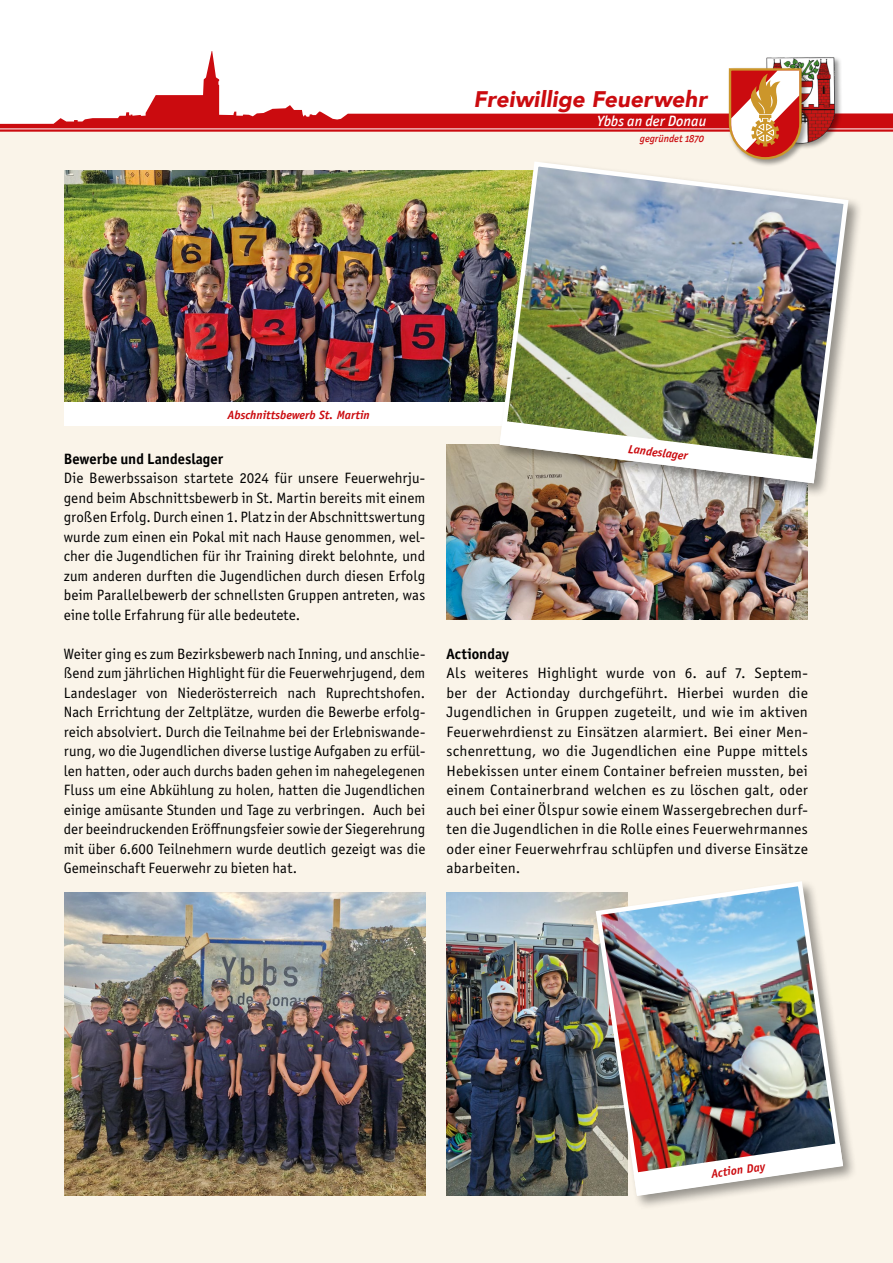
<style>
.page{position:relative;width:893px;height:1263px;background:#fff}
.page>*{position:absolute;margin:0;border:0;box-sizing:border-box;transform-origin:0 0}
.t1{font:italic 900 22.5px "Avenir";letter-spacing:.005em;color:#cb0b0f}
.t2{font:15px/19.5px "Officina Sans ITC Pro";letter-spacing:.015em;color:#000;text-align:justify}
.t3{font:700 15px "Officina Sans ITC Pro";color:#000}
.t4{font:15px "Officina San ITC Medium Italic OS";color:#fff}
.t5{font:italic 700 12px "Officina Sans Std";color:#cb0b0f}
.t6{font:10.5px "Officina San ITC Medium Italic OS";letter-spacing:-.005em;color:#cb0b0f}
</style>
<div class="page">
<div style="left:0;top:131px;width:893px;height:1132px;background:#faf4e9"></div>
<svg style="left:0;top:51px;width:893px;height:77px"></svg>
<hr style="left:0;top:129px;width:893px;height:3px;background:#cb0b0f">
<div style="left:765px;top:56px;width:78px;height:94px;background:#000;opacity:.4"></div>
<img style="left:763px;top:55px;width:75px;height:90px">
<div style="left:727px;top:67px;width:82px;height:100px;background:#000;opacity:.4"></div>
<svg style="left:728px;top:67px;width:75px;height:92px"></svg>
<img style="left:446px;top:444px;width:362px;height:176px">
<img style="left:64px;top:170px;width:433px;height:232px">
<div style="left:64px;top:402px;width:469px;height:24px;background:#fff"></div>
<img style="left:64px;top:893px;width:362px;height:303px">
<img style="left:446px;top:893px;width:147px;height:303px">
<div style="left:593px;top:879px;width:265px;height:331px;background:#000;opacity:.4"></div>
<img style="left:593px;top:879px;width:253px;height:319px">
<img style="left:634px;top:1143px;width:209px;height:53px">
<div style="left:497px;top:159px;width:366px;height:339px;background:#000;opacity:.4"></div>
<img style="left:497px;top:159px;width:354px;height:327px">
<img style="left:500px;top:421px;width:317px;height:62px">
<h1 class="t1" style="left:474px;top:80px;width:235px">Freiwillige Feuerwehr</h1>
<p class="t4" style="left:597px;top:112px;width:111px">Ybbs an der Donau</p>
<p class="t6" style="left:640px;top:132px;width:66px">gegründet 1870</p>
<p class="t5" style="left:228px;top:407px;width:144px">Abschnittsbewerb St. Martin</p>
<p class="t5" style="left:629px;top:441px;width:61px;rotate:7deg">Landeslager</p>
<p class="t3" style="left:64px;top:449px;width:161px">Bewerbe und Landeslager</p>
<p class="t2" style="left:64px;top:468px;width:363px">Die Bewerbssaison startete 2024 für unsere Feuerwehrju&shy;gend beim Abschnittsbewerb in St. Martin bereits mit einem großen Erfolg. Durch einen 1. Platz in der Abschnittswertung wurde zum einen ein Pokal mit nach Hause genommen, wel&shy;cher die Jugendlichen für ihr Training direkt belohnte, und zum anderen durften die Jugendlichen durch diesen Erfolg beim Parallelbewerb der schnellsten Gruppen antreten, was eine tolle Erfahrung für alle bedeutete.</p>
<p class="t2" style="left:64px;top:644px;width:363px">Weiter ging es zum Bezirksbewerb nach Inning, und anschlie&shy;ßend zum jährlichen Highlight für die Feuerwehrjugend, dem Landeslager von Niederösterreich nach Ruprechtshofen.<br>Nach Errichtung der Zeltplätze, wurden die Bewerbe erfolg&shy;reich absolviert. Durch die Teilnahme bei der Erlebniswande&shy;rung, wo die Jugendlichen diverse lustige Aufgaben zu erfül&shy;len hatten, oder auch durchs baden gehen im nahegelegenen Fluss um eine Abkühlung zu holen, hatten die Jugendlichen einige amüsante Stunden und Tage zu verbringen. Auch bei der beeindruckenden Eröffnungsfeier sowie der Siegerehrung mit über 6.600 Teilnehmern wurde deutlich gezeigt was die Gemeinschaft Feuerwehr zu bieten hat.</p>
<p class="t3" style="left:446px;top:644px;width:64px">Actionday</p>
<p class="t2" style="left:446px;top:663px;width:363px">Als weiteres Highlight wurde von 6. auf 7. Septem&shy;ber der Actionday durchgeführt. Hierbei wurden die Jugendlichen in Gruppen zugeteilt, und wie im aktiven Feuerwehrdienst zu Einsätzen alarmiert. Bei einer Men&shy;schenrettung, wo die Jugendlichen eine Puppe mittels Hebekissen unter einem Container befreien mussten, bei einem Containerbrand welchen es zu löschen galt, oder auch bei einer Ölspur sowie einem Wassergebrechen durf&shy;ten die Jugendlichen in die Rolle eines Feuerwehrmannes oder einer Feuerwehrfrau schlüpfen und diverse Einsätze abarbeiten.</p>
<p class="t5" style="left:710px;top:1166px;width:56px;rotate:-8deg">Action Day</p>
</div>
